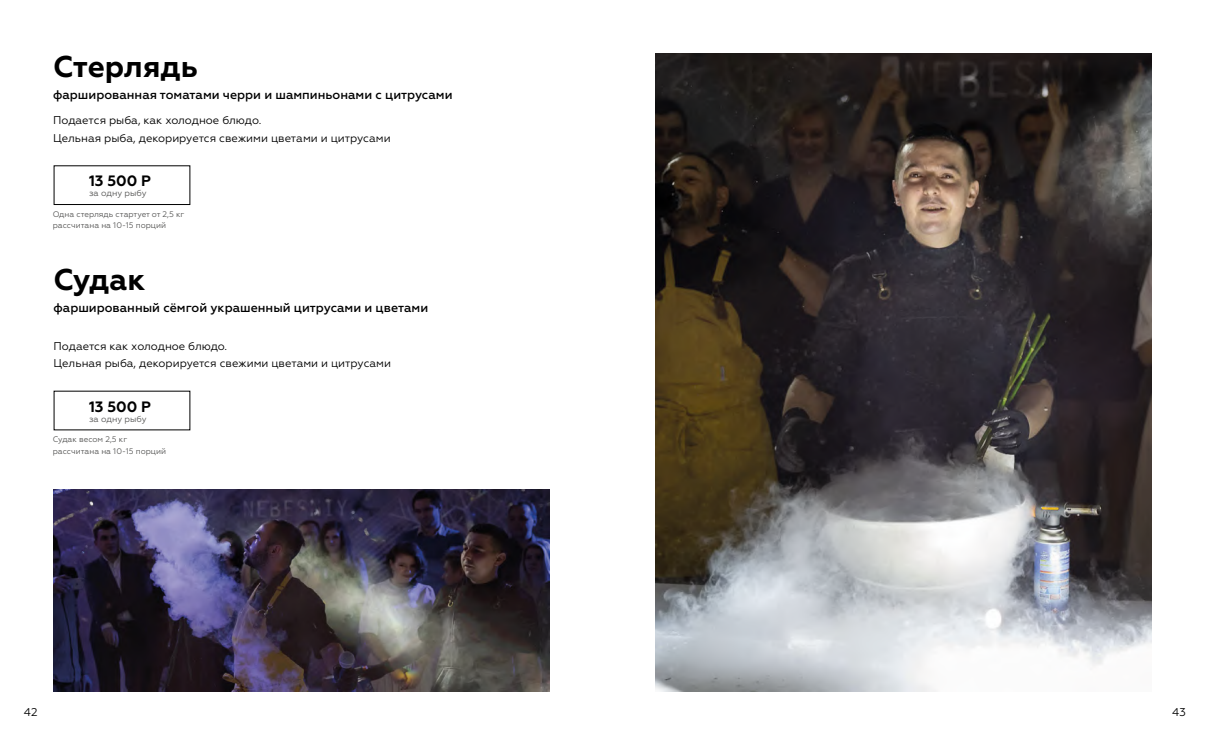
<style>
.page{position:relative;width:1205px;height:745px;background:#fff}
.page>*{position:absolute;margin:0;border:0;box-sizing:border-box;transform-origin:0 0}
.t1{font:700 30px "Geometria";color:#000}
.t2{font:700 15px "Geometria";color:#000}
.t3{font:500 12.5px "Geometria";color:#000}
.t4{font:11.25px/17.5px "Geometria";color:#000}
.t5{font:8.75px "Geometria";color:#575756}
.t6{font:8.12px/11.2px "Geometria";color:#575756}
</style>
<div class="page">
<div style="left:54px;top:165px;width:136px;height:40px;border:1px solid #000"></div>
<img style="left:53px;top:489px;width:496px;height:202px">
<img style="left:656px;top:53px;width:496px;height:638px">
<h1 class="t1" style="left:53px;top:48px;width:146px">Стерлядь</h1>
<p class="t3" style="left:53px;top:87px;width:401px">фаршированная томатами черри и шампиньонами с цитрусами</p>
<p class="t4" style="left:53px;top:111px;width:339px">Подается рыба, как холодное блюдо.<br>Цельная рыба, декорируется свежими цветами и цитрусами</p>
<h2 class="t2" style="left:89px;top:172px;width:64px">13 500 Р</h2>
<p class="t5" style="left:89px;top:188px;width:59px">за одну рыбу</p>
<p class="t6" style="left:53px;top:208px;width:133px">Одна стерлядь стартует от 2,5 кг рассчитана на 10-15 порций</p>
<h1 class="t1" style="left:54px;top:261px;width:94px">Судак</h1>
<p class="t3" style="left:54px;top:300px;width:376px">фаршированный сёмгой украшенный цитрусами и цветами</p>
<p class="t4" style="left:54px;top:337px;width:339px">Подается как холодное блюдо.<br>Цельная рыба, декорируется свежими цветами и цитрусами</p>
<h2 class="t2" style="left:89px;top:397px;width:64px">13 500 Р</h2>
<p class="t5" style="left:89px;top:413px;width:59px">за одну рыбу</p>
<p class="t6" style="left:53px;top:433px;width:115px">Судак весом 2,5 кг рассчитана на 10-15 порций</p>
<p class="t4" style="left:24px;top:703px;width:15px">42</p>
<p class="t4" style="left:1172px;top:703px;width:15px">43</p>
</div>
